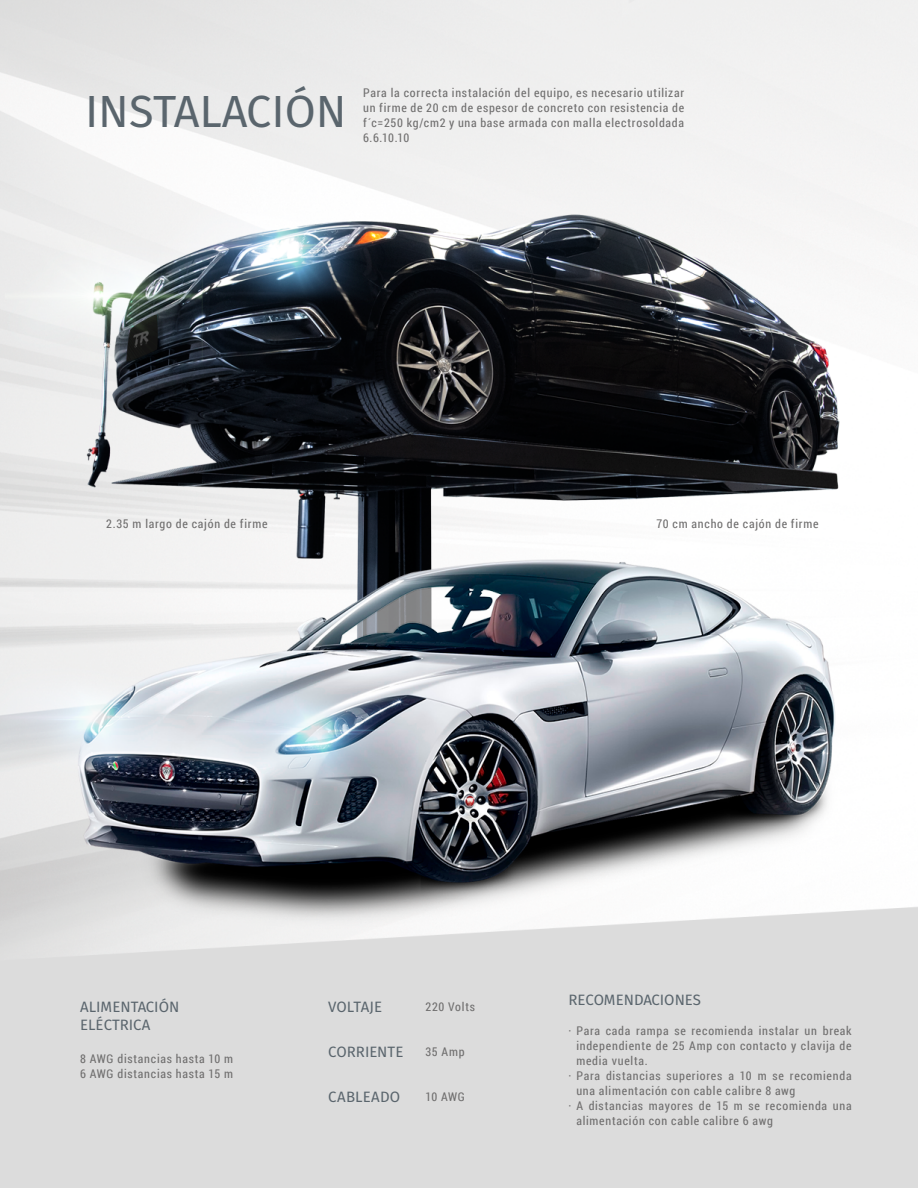
<style>
.page{position:relative;width:918px;height:1188px;background:#fff}
.page>*{position:absolute;margin:0;border:0;box-sizing:border-box;transform-origin:0 0}
.t1{font:45px "Fira Sans";color:#5a656d}
.t2{font:15px/18px "Fira Sans";color:#5a656d}
.t3{font:12px/15px "Roboto Condensed";letter-spacing:.065em;color:#706f6f;text-align:justify}
</style>
<div class="page">
<img style="left:0;top:0;width:918px;height:1188px">
<h1 class="t1" style="left:85px;top:77px;width:263px">INSTALACIÓN</h1>
<p class="t3" style="left:363px;top:85px;width:323px">Para la correcta instalación del equipo, es necesario utilizar un firme de 20 cm de espesor de concreto con resistencia de f´c=250 kg/cm2 y una base armada con malla electrosoldada 6.6.10.10</p>
<p class="t3" style="left:106px;top:516px;width:163px">2.35 m largo de cajón de firme</p>
<p class="t3" style="left:656px;top:516px;width:164px">70 cm ancho de cajón de firme</p>
<p class="t2" style="left:80px;top:998px;width:101px">ALIMENTACIÓN<br>ELÉCTRICA</p>
<p class="t2" style="left:568px;top:990px;width:134px">RECOMENDACIONES</p>
<p class="t3" style="left:425px;top:999px;width:51px">220 Volts</p>
<p class="t3" style="left:425px;top:1044px;width:41px">35 Amp</p>
<p class="t3" style="left:425px;top:1089px;width:41px">10 AWG</p>
<p class="t2" style="left:328px;top:998px;width:55px">VOLTAJE</p>
<p class="t2" style="left:328px;top:1043px;width:77px">CORRIENTE</p>
<p class="t2" style="left:328px;top:1088px;width:73px">CABLEADO</p>
<p class="t3" style="left:568px;top:1023px;width:285px">· Para cada rampa se recomienda instalar un break</p>
<p class="t3" style="left:576px;top:1038px;width:277px">independiente de 25 Amp con contacto y clavija de</p>
<p class="t3" style="left:576px;top:1053px;width:73px">media vuelta.</p>
<p class="t3" style="left:568px;top:1068px;width:285px">· Para distancias superiores a 10 m se recomienda</p>
<p class="t3" style="left:576px;top:1083px;width:221px">una alimentación con cable calibre 8 awg</p>
<p class="t3" style="left:568px;top:1098px;width:285px">· A distancias mayores de 15 m se recomienda una</p>
<p class="t3" style="left:576px;top:1113px;width:198px">alimentación con cable calibre 6 awg</p>
<p class="t3" style="left:80px;top:1051px;width:155px">8 AWG distancias hasta 10 m<br>6 AWG distancias hasta 15 m</p>
</div>
